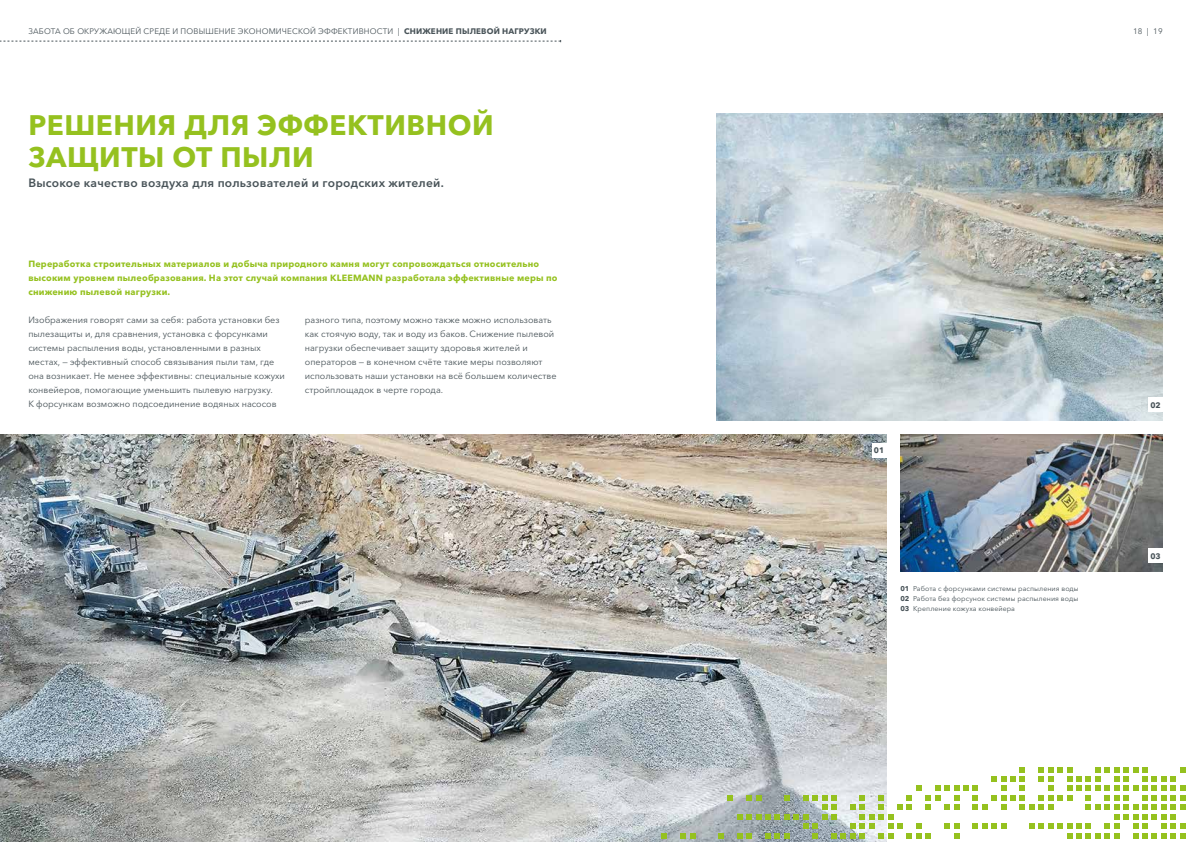
<style>
.page{position:relative;width:1191px;height:842px;background:#fff}
.page>*{position:absolute;margin:0;border:0;box-sizing:border-box;transform-origin:0 0}
.t1{font:700 28px/32px "Avenir Next Cyr";letter-spacing:.02em;color:#95c11f}
.t2{font:600 12px "Avenir Next Cyr";letter-spacing:.02em;color:#485358}
.t3{font:9px/14px "Avenir Next Cyr";color:#485358}
.t4{font:700 9px/14px "Avenir Next Cyr";letter-spacing:.02em;color:#95c11f}
.t5{font:8px "Avenir Next Cyr";letter-spacing:.02em;color:#485358}
.t6{font:700 8px "Avenir Next Cyr";color:#485358}
.t7{font:7px/10px "Avenir Next Cyr";letter-spacing:.01em;color:#485358;text-align:justify}
.s1{font-weight:700}
</style>
<div class="page">
<img style="left:0;top:435px;width:886px;height:407px">
<img style="left:716px;top:113px;width:446px;height:308px">
<img style="left:900px;top:435px;width:262px;height:136px">
<svg style="left:661px;top:833px;width:6px;height:5px"></svg>
<svg style="left:680px;top:833px;width:15px;height:5px"></svg>
<svg style="left:718px;top:767px;width:467px;height:71px"></svg>
<svg style="left:0;top:40px;width:561px;height:2px"></svg>
<div style="left:1148px;top:549px;width:14px;height:14px;background:#fff"></div>
<div style="left:872px;top:443px;width:14px;height:14px;background:#fff"></div>
<div style="left:1148px;top:398px;width:14px;height:14px;background:#fff"></div>
<p class="t5" style="left:28px;top:27px;width:520px">ЗАБОТА ОБ ОКРУЖАЮЩЕЙ СРЕДЕ И ПОВЫШЕНИЕ ЭКОНОМИЧЕСКОЙ ЭФФЕКТИВНОСТИ | <span class="s1">СНИЖЕНИЕ ПЫЛЕВОЙ НАГРУЗКИ</span></p>
<h1 class="t1" style="left:28px;top:109px;width:467px">РЕШЕНИЯ ДЛЯ ЭФФЕКТИВНОЙ<br>ЗАЩИТЫ ОТ ПЫЛИ</h1>
<h2 class="t2" style="left:28px;top:175px;width:417px">Высокое качество воздуха для пользователей и городских жителей.</h2>
<p class="t4" style="left:28px;top:257px;width:531px">Переработка строительных материалов и добыча природного камня могут сопровождаться относительно высоким уровнем пылеобразования. На этот случай компания KLEEMANN разработала эффективные меры по снижению пылевой нагрузки.</p>
<p class="t3" style="left:28px;top:313px;width:258px">Изображения говорят сами за себя: работа установки без пылезащиты и, для сравнения, установка с форсунками системы распыления воды, установленными в разных местах, — эффективный способ связывания пыли там, где она возникает. Не менее эффективны: специальные кожухи конвейеров, помогающие уменьшить пылевую нагрузку.<br>К форсункам возможно подсоединение водяных насосов</p>
<p class="t3" style="left:305px;top:313px;width:253px">разного типа, поэтому можно также можно использовать как стоячую воду, так и воду из баков. Снижение пылевой нагрузки обеспечивает защиту здоровья жителей и операторов — в конечном счёте такие меры позволяют использовать наши установки на всё большем количестве стройплощадок в черте города.</p>
<p class="t5" style="left:1133px;top:27px;width:31px">18 | 19</p>
<p class="t6" style="left:874px;top:445px;width:12px">01</p>
<p class="t7" style="left:900px;top:583px;width:180px"><span class="s1">01</span> Работа с форсунками системы распыления воды <span class="s1">02</span> Работа без форсунок системы распыления воды <span class="s1">03</span> Крепление кожуха конвейера</p>
<p class="t6" style="left:1150px;top:400px;width:12px">02</p>
<p class="t6" style="left:1150px;top:551px;width:12px">03</p>
</div>
